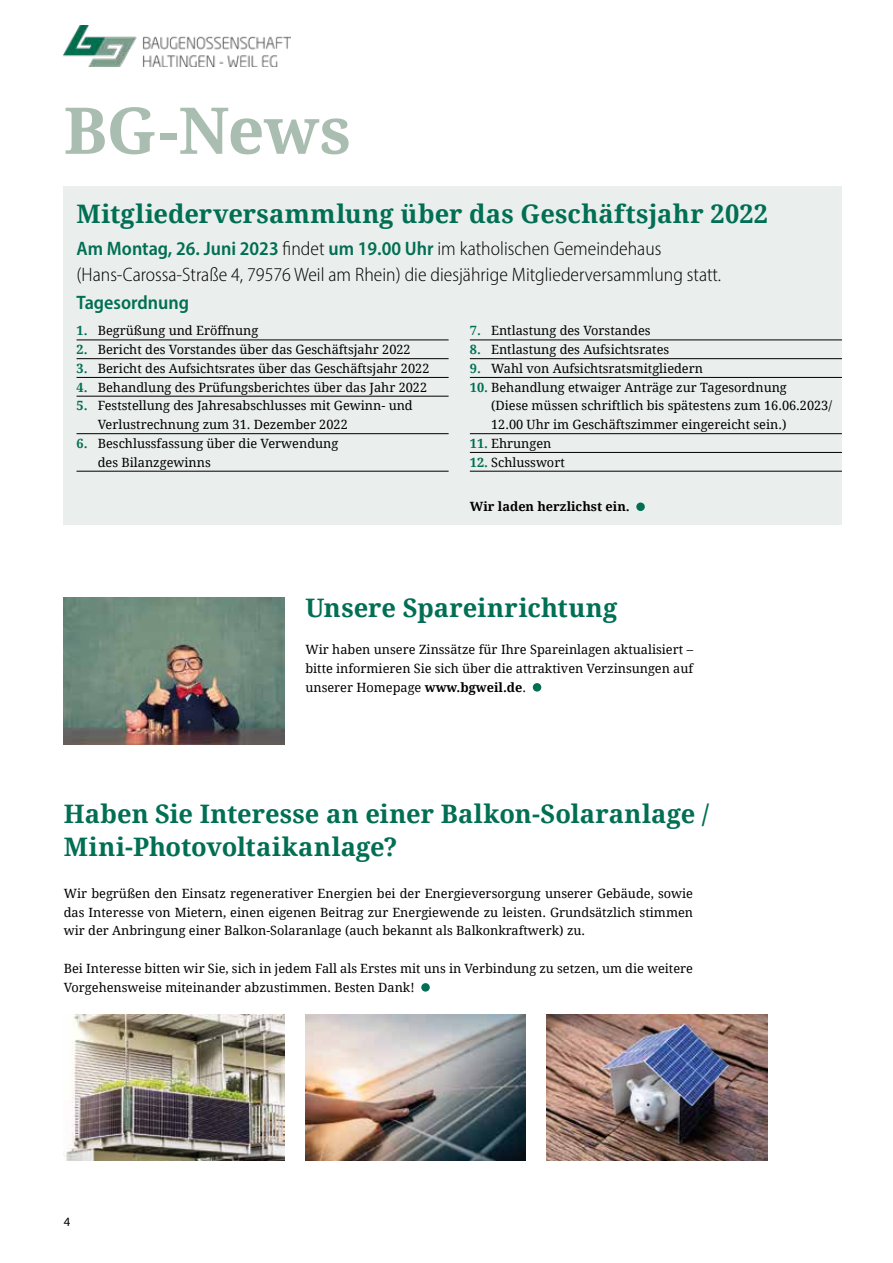
<style>
.page{position:relative;width:893px;height:1263px;background:#fff}
.page>*{position:absolute;margin:0;border:0;box-sizing:border-box;transform-origin:0 0}
.t1{font:700 64.5px "Droid Serif";letter-spacing:-.005em;color:#aabdb1}
.t2{font:700 25.5px/33px "Droid Serif";letter-spacing:.005em;color:#006f53}
.t3{font:300 semi-condensed 19.5px/25.5px "Myriad Pro";color:#000}
.t4{font:600 semi-condensed 19.5px "Myriad Pro";color:#006f53}
.t5{font:12.75px/18.8px "Droid Serif";color:#000}
.t6{font:700 12.75px "Droid Serif";color:#000}
.t7{font:12.75px "Myriad Pro";color:#000}
.s1{font-weight:600;color:#006f53}
.s2{font-weight:700;color:#006f53}
.s3{font-weight:700}
</style>
<div class="page">
<img style="left:64px;top:26px;width:227px;height:41px">
<div style="left:64px;top:186px;width:778px;height:338px;background:#eaeeec"></div>
<hr style="left:77px;top:340px;width:372px;height:1px;background:#000">
<hr style="left:77px;top:358px;width:372px;height:1px;background:#000">
<hr style="left:77px;top:377px;width:372px;height:1px;background:#000">
<hr style="left:77px;top:396px;width:372px;height:1px;background:#000">
<hr style="left:77px;top:433px;width:372px;height:1px;background:#000">
<hr style="left:77px;top:471px;width:372px;height:1px;background:#000">
<hr style="left:470px;top:340px;width:372px;height:1px;background:#000">
<hr style="left:470px;top:358px;width:372px;height:1px;background:#000">
<hr style="left:470px;top:377px;width:372px;height:1px;background:#000">
<hr style="left:470px;top:433px;width:372px;height:1px;background:#000">
<hr style="left:470px;top:452px;width:372px;height:1px;background:#000">
<hr style="left:470px;top:471px;width:372px;height:1px;background:#000">
<div style="left:636px;top:502px;width:9px;height:9px;background:#006f53;border-radius:50%"></div>
<div style="left:533px;top:683px;width:8px;height:9px;background:#006f53;border-radius:50%"></div>
<img style="left:64px;top:597px;width:220px;height:147px">
<div style="left:421px;top:983px;width:9px;height:9px;background:#006f53;border-radius:50%"></div>
<img style="left:64px;top:1014px;width:220px;height:147px">
<img style="left:305px;top:1014px;width:221px;height:147px">
<img style="left:547px;top:1014px;width:220px;height:147px">
<h1 class="t1" style="left:64px;top:86px;width:289px">BG-News</h1>
<h2 class="t2" style="left:77px;top:196px;width:693px">Mitgliederversammlung über das Geschäftsjahr 2022</h2>
<h3 class="t3" style="left:77px;top:236px;width:646px"><span class="s1">Am Montag, 26. Juni 2023</span> findet <span class="s1">um 19.00 Uhr</span> im katholischen Gemeindehaus (Hans-Carossa-Straße 4, 79576 Weil am Rhein) die diesjährige Mitgliederversammlung statt.</h3>
<h3 class="t4" style="left:77px;top:290px;width:114px">Tagesordnung</h3>
<p class="t5" style="left:77px;top:321px;width:183px"><span class="s2">1.</span> Begrüßung und Eröffnung</p>
<p class="t5" style="left:77px;top:340px;width:336px"><span class="s2">2.</span> Bericht des Vorstandes über das Geschäftsjahr 2022</p>
<p class="t5" style="left:77px;top:358px;width:354px"><span class="s2">3.</span> Bericht des Aufsichtsrates über das Geschäftsjahr 2022</p>
<p class="t5" style="left:77px;top:377px;width:352px"><span class="s2">4.</span> Behandlung des Prüfungsberichtes über das Jahr 2022</p>
<p class="t5" style="left:98px;top:396px;width:316px;text-indent:-21px"><span class="s2">5.</span> Feststellung des Jahresabschlusses mit Gewinn- und<br>Verlustrechnung zum 31. Dezember 2022</p>
<p class="t5" style="left:98px;top:434px;width:242px;text-indent:-21px"><span class="s2">6.</span> Beschlussfassung über die Verwendung des Bilanzgewinns</p>
<p class="t5" style="left:470px;top:321px;width:182px"><span class="s2">7.</span> Entlastung des Vorstandes</p>
<p class="t5" style="left:470px;top:340px;width:201px"><span class="s2">8.</span> Entlastung des Aufsichtsrates</p>
<p class="t5" style="left:470px;top:358px;width:235px"><span class="s2">9.</span> Wahl von Aufsichtsratsmitgliedern</p>
<p class="t5" style="left:491px;top:377px;width:342px;text-indent:-21px"><span class="s2">10.</span> Behandlung etwaiger Anträge zur Tagesordnung<br>(Diese müssen schriftlich bis spätestens zum 16.06.2023/<br>12.00 Uhr im Geschäftszimmer eingereicht sein.)</p>
<p class="t5" style="left:470px;top:434px;width:83px"><span class="s2">11.</span> Ehrungen</p>
<p class="t5" style="left:470px;top:452px;width:96px"><span class="s2">12.</span> Schlusswort</p>
<p class="t6" style="left:470px;top:498px;width:161px">Wir laden herzlichst ein.</p>
<h2 class="t2" style="left:305px;top:590px;width:313px">Unsere Spareinrichtung</h2>
<p class="t5" style="left:305px;top:640px;width:389px;text-align:justify">Wir haben unsere Zinssätze für Ihre Spareinlagen aktualisiert – bitte informieren Sie sich über die attraktiven Verzinsungen auf unserer Homepage <span class="s3">www.bgweil.de</span>.</p>
<h2 class="t2" style="left:64px;top:796px;width:647px">Haben Sie Interesse an einer Balkon-Solaranlage /<br>Mini-Photovoltaikanlage?</h2>
<p class="t5" style="left:64px;top:883px;width:631px;text-align:justify">Wir begrüßen den Einsatz regenerativer Energien bei der Energieversorgung unserer Gebäude, sowie das Interesse von Mietern, einen eigenen Beitrag zur Energiewende zu leisten. Grundsätzlich stimmen wir der Anbringung einer Balkon-Solaranlage (auch bekannt als Balkonkraftwerk) zu.</p>
<p class="t5" style="left:64px;top:958px;width:631px">Bei Interesse bitten wir Sie, sich in jedem Fall als Erstes mit uns in Verbindung zu setzen, um die weitere<br>Vorgehensweise miteinander abzustimmen. Besten Dank!</p>
<p class="t7" style="left:64px;top:1214px;width:8px">4</p>
</div>
